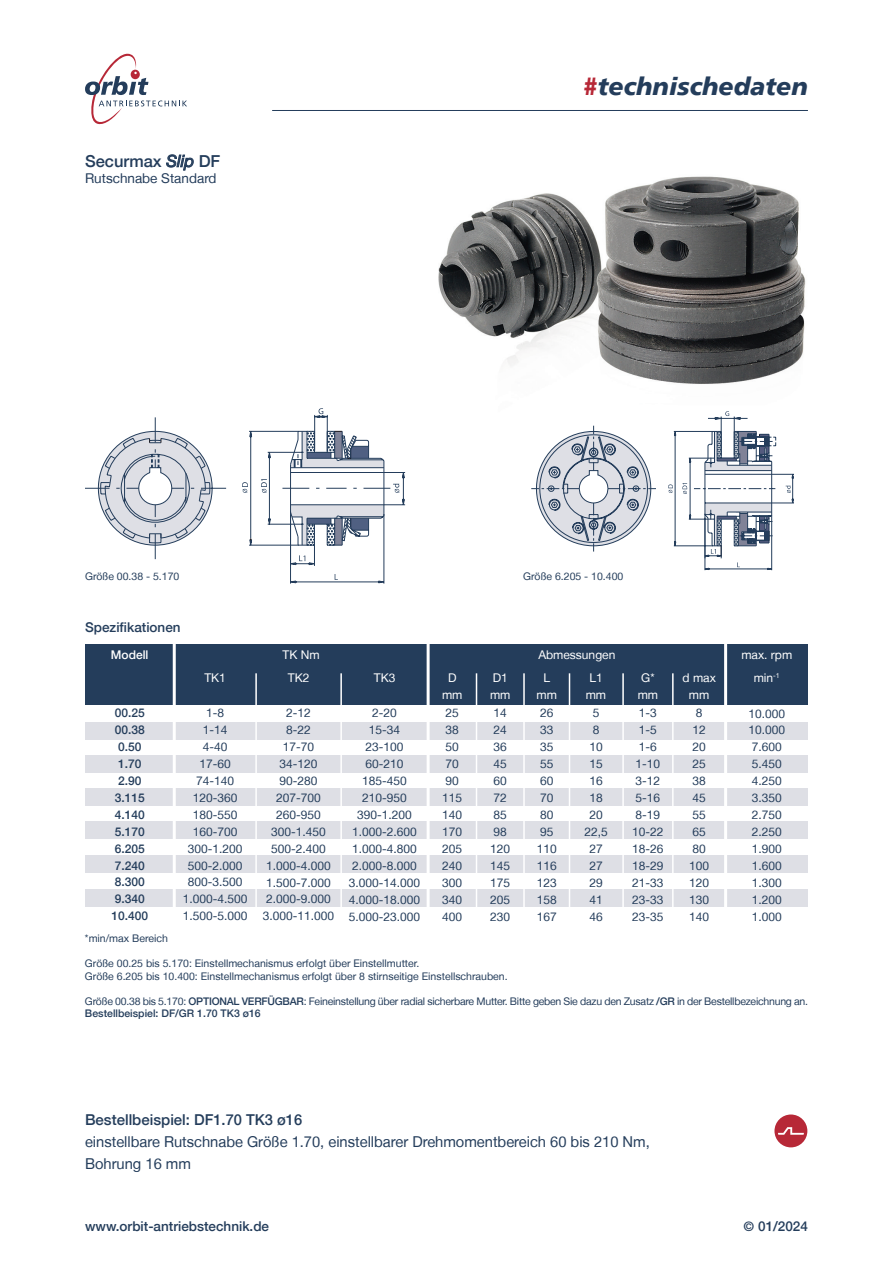
<style>
.page{position:relative;width:893px;height:1263px;background:#fff}
.page>*{position:absolute;margin:0;border:0;box-sizing:border-box;transform-origin:0 0}
.t1{font:italic 900 24.75px "Frutiger LT";color:#243d5b}
.t2{font:500 16.5px "Helvetica Neue LT";color:#243d5b}
.t3{font:15px/22.2px "Helvetica Neue LT";color:#243d5b}
.t4{font:500 15px "Helvetica Neue LT";color:#243d5b}
.t5{font:500 13.5px "Helvetica Neue LT";color:#243d5b}
.t6{font:13.5px "Helvetica Neue LT";color:#243d5b}
.t7{font:12px/17px "Helvetica Neue LT";color:#243d5b;text-align:center}
.t8{font:500 12px/17px "Helvetica Neue LT";color:#243d5b;text-align:center}
.t9{font:12px/17.1px "Helvetica Neue LT";color:#fff;text-align:center}
.t10{font:500 12px "Helvetica Neue LT";color:#fff}
.t11{font:10.5px/12.6px "Helvetica Neue LT";color:#243d5b}
.t12{font:10.5px/12.6px "Helvetica Neue LT";letter-spacing:-.02em;color:#243d5b}
.s1{font-weight:400;font-style:italic}
.s2{color:#b72837}
.s3{font-weight:500}
.s4{font-family:"Frutiger LT Pro";font-weight:400}
</style>
<div class="page">
<svg style="left:166px;top:154px;width:28px;height:17px"></svg>
<svg style="left:85px;top:417px;width:141px;height:142px"></svg>
<svg style="left:242px;top:408px;width:163px;height:176px"></svg>
<svg style="left:85px;top:53px;width:102px;height:72px"></svg>
<hr style="left:272px;top:110px;width:536px;height:1px;background:#243d5b">
<img style="left:438px;top:176px;width:368px;height:208px">
<svg style="left:774px;top:1114px;width:34px;height:34px"></svg>
<svg style="left:774px;top:1114px;width:33px;height:33px"></svg>
<svg style="left:531px;top:411px;width:263px;height:159px"></svg>
<div style="left:85px;top:722px;width:723px;height:17px;background:#dedfe5"></div>
<div style="left:85px;top:755px;width:723px;height:17px;background:#dedfe5"></div>
<div style="left:85px;top:788px;width:723px;height:17px;background:#dedfe5"></div>
<div style="left:85px;top:821px;width:723px;height:17px;background:#dedfe5"></div>
<div style="left:85px;top:856px;width:723px;height:17px;background:#dedfe5"></div>
<div style="left:85px;top:890px;width:723px;height:17px;background:#dedfe5"></div>
<div style="left:85px;top:644px;width:723px;height:61px;background:#243d5b"></div>
<hr style="left:255px;top:673px;width:2px;height:251px;background:#fff">
<hr style="left:173px;top:643px;width:3px;height:281px;background:#fff">
<hr style="left:427px;top:643px;width:3px;height:281px;background:#fff">
<hr style="left:724px;top:643px;width:3px;height:281px;background:#fff">
<hr style="left:569px;top:673px;width:1px;height:251px;background:#fff">
<hr style="left:476px;top:673px;width:1px;height:251px;background:#fff">
<hr style="left:523px;top:673px;width:2px;height:251px;background:#fff">
<hr style="left:340px;top:673px;width:2px;height:251px;background:#fff">
<hr style="left:622px;top:673px;width:2px;height:251px;background:#fff">
<hr style="left:672px;top:673px;width:2px;height:251px;background:#fff">
<h2 class="t2" style="left:85px;top:151px;width:137px">Securmax <span class="s1">Slip</span> DF</h2>
<p class="t6" style="left:85px;top:170px;width:133px">Rutschnabe Standard</p>
<p class="t11" style="left:85px;top:570px;width:96px">Größe 00.38 - 5.170</p>
<p class="t5" style="left:85px;top:619px;width:97px">Spezifikationen</p>
<h1 class="t1" style="left:582px;top:71px;width:227px"><span class="s2">#</span>technischedaten</h1>
<p class="t11" style="left:523px;top:570px;width:102px">Größe 6.205 - 10.400</p>
<p class="t10" style="left:111px;top:647px;width:39px">Modell</p>
<p class="t9" style="left:283px;top:646px;width:39px">TK Nm</p>
<p class="t9" style="left:538px;top:646px;width:78px">Abmessungen</p>
<p class="t9" style="left:741px;top:646px;width:52px">max. rpm</p>
<p class="t9" style="left:204px;top:669px;width:23px">TK1</p>
<p class="t9" style="left:374px;top:669px;width:23px">TK3</p>
<p class="t9" style="left:448px;top:669px;width:10px">D</p>
<p class="t9" style="left:493px;top:669px;width:17px">D1</p>
<p class="t9" style="left:543px;top:669px;width:8px">L</p>
<p class="t9" style="left:590px;top:669px;width:15px">L1</p>
<p class="t8" style="left:111px;top:704px;width:38px">00.25<br>00.38<br>0.50<br>1.70<br>2.90<br>3.115<br>4.140<br>5.170<br>6.205<br>7.240<br>8.300<br>9.340<br>10.400</p>
<p class="t7" style="left:183px;top:704px;width:66px">1-8<br>1-14<br>4-40<br>17-60<br>74-140<br>120-360<br>180-550<br>160-700<br>300-1.200<br>500-2.000<br>800-3.500<br>1.000-4.500<br>1.500-5.000</p>
<p class="t9" style="left:754px;top:669px;width:28px">min<sup>-1</sup></p>
<p class="t9" style="left:638px;top:669px;width:22px;text-align:left">G* mm</p>
<p class="t9" style="left:288px;top:669px;width:23px">TK2</p>
<p class="t9" style="left:682px;top:669px;width:35px">d max mm</p>
<p class="t9" style="left:442px;top:686px;width:22px">mm</p>
<p class="t9" style="left:490px;top:686px;width:22px">mm</p>
<p class="t9" style="left:536px;top:686px;width:22px">mm</p>
<p class="t9" style="left:586px;top:686px;width:22px">mm</p>
<p class="t7" style="left:263px;top:704px;width:73px">2-12<br>8-22<br>17-70<br>34-120<br>90-280<br>207-700<br>260-950<br>300-1.450<br>500-2.400<br>1.000-4.000<br>1.500-7.000<br>2.000-9.000<br>3.000-11.000</p>
<p class="t7" style="left:349px;top:704px;width:73px">2-20<br>15-34<br>23-100<br>60-210<br>185-450<br>210-950<br>390-1.200<br>1.000-2.600<br>1.000-4.800<br>2.000-8.000<br>3.000-14.000<br>4.000-18.000<br>5.000-23.000</p>
<p class="t7" style="left:442px;top:704px;width:22px;text-align:left">25<br>38<br>50<br>70<br>90<br>115<br>140<br>170<br>205<br>240<br>300<br>340<br>400</p>
<p class="t7" style="left:490px;top:704px;width:22px;text-align:left">14<br>24<br>36<br>45<br>60<br>72<br>85<br>98<br>120<br>145<br>175<br>205<br>230</p>
<p class="t7" style="left:537px;top:704px;width:22px;text-align:left">26<br>33<br>35<br>55<br>60<br>70<br>80<br>95<br>110<br>116<br>123<br>158<br>167</p>
<p class="t7" style="left:585px;top:704px;width:25px">5<br>8<br>10<br>15<br>16<br>18<br>20<br>22,5<br>27<br>27<br>29<br>41<br>46</p>
<p class="t7" style="left:632px;top:704px;width:33px">1-3<br>1-5<br>1-6<br>1-10<br>3-12<br>5-16<br>8-19<br>10-22<br>18-26<br>18-29<br>21-33<br>23-33<br>23-35</p>
<p class="t7" style="left:689px;top:704px;width:22px">8<br>12<br>20<br>25<br>38<br>45<br>55<br>65<br>80<br>100<br>120<br>130<br>140</p>
<p class="t7" style="left:748px;top:705px;width:38px;text-align:left">10.000<br>10.000<br>7.600<br>5.450<br>4.250<br>3.350<br>2.750<br>2.250<br>1.900<br>1.600<br>1.300<br>1.200<br>1.000</p>
<p class="t11" style="left:85px;top:931px;width:84px">*min/max Bereich</p>
<p class="t11" style="left:85px;top:957px;width:424px">Größe 00.25 bis 5.170: Einstellmechanismus erfolgt über Einstellmutter.<br>Größe 6.205 bis 10.400: Einstellmechanismus erfolgt über 8 stirnseitige Einstellschrauben.</p>
<p class="t12" style="left:85px;top:994px;width:725px">Größe 00.38 bis 5.170: <span class="s3">OPTIONAL VERFÜGBAR</span>: Feineinstellung über radial sicherbare Mutter. Bitte geben Sie dazu den Zusatz <span class="s3">/GR</span> in der Bestellbezeichnung an.<br><span class="s3">Bestellbeispiel: DF/GR 1.70 TK3 ø16</span></p>
<p class="t4" style="left:85px;top:1110px;width:219px">Bestellbeispiel: DF1.70 TK3 ø16</p>
<p class="t3" style="left:85px;top:1130px;width:566px">einstellbare Rutschnabe Größe 1.70, einstellbarer Drehmomentbereich 60 bis 210 Nm,<br>Bohrung 16 mm</p>
<p class="t5" style="left:85px;top:1218px;width:186px">www.orbit-antriebstechnik.de</p>
<p class="t5" style="left:744px;top:1218px;width:66px"><span class="s4">©</span> 01/2024</p>
</div>
